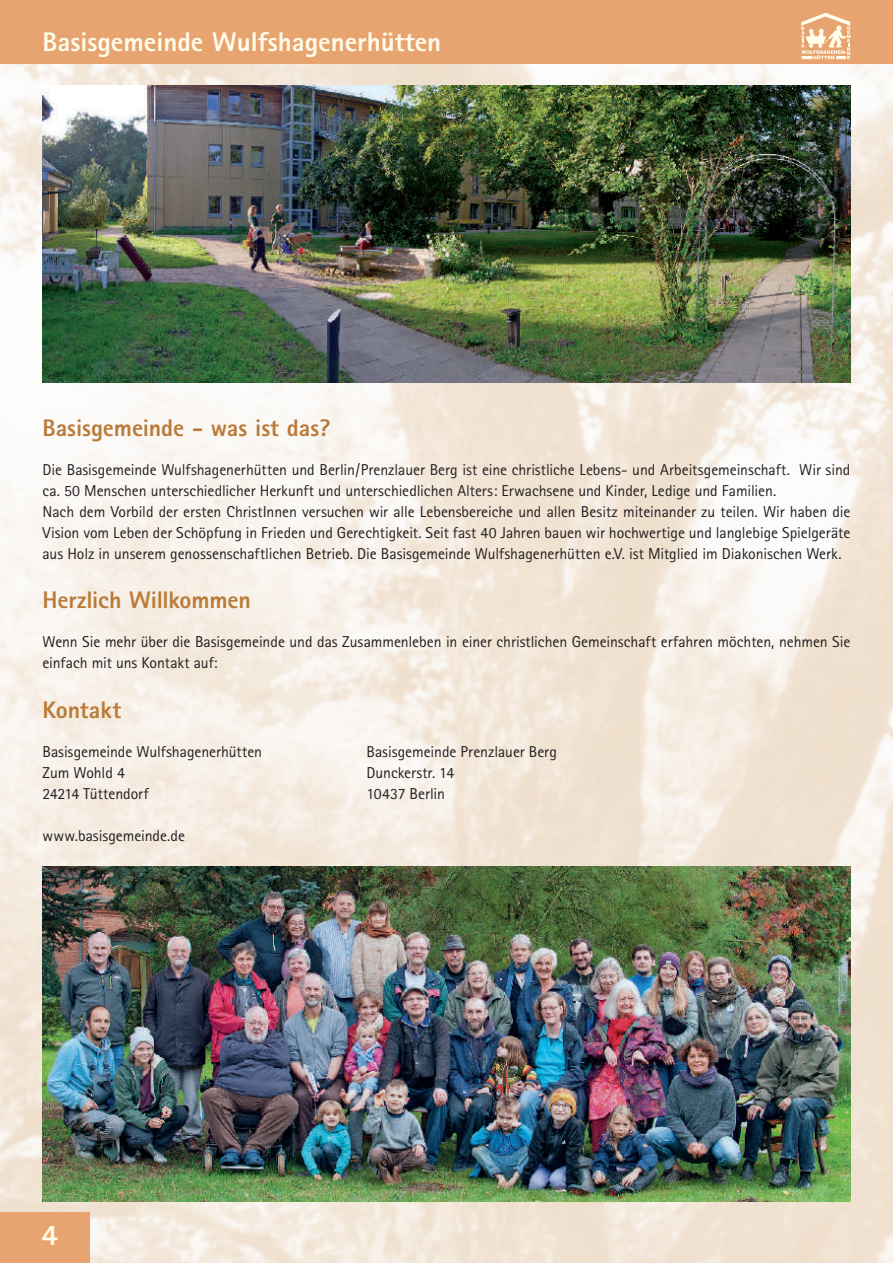
<style>
.page{position:relative;width:893px;height:1263px;background:#fff}
.page>*{position:absolute;margin:0;border:0;box-sizing:border-box;transform-origin:0 0}
.t1{font:800 30px "Rotis Sans Serif";color:#fffde9}
.t2{font:800 27px "Rotis Sans Serif";color:#fffde9}
.t3{font:800 24px "Rotis Sans Serif";letter-spacing:-.005em;color:#ba7b39}
.t4{font:15.75px/21px "Rotis Sans Serif";letter-spacing:-.005em;color:#231f20}
</style>
<div class="page">
<img style="left:0;top:64px;width:893px;height:1199px">
<div style="left:0;top:0;width:893px;height:64px;background:#e7a370"></div>
<svg style="left:801px;top:13px;width:49px;height:46px"></svg>
<div style="left:0;top:1213px;width:90px;height:50px;background:#e7a370"></div>
<img style="left:42px;top:85px;width:808px;height:298px">
<img style="left:42px;top:866px;width:808px;height:335px">
<h2 class="t2" style="left:42px;top:25px;width:400px">Basisgemeinde Wulfshagenerhütten</h2>
<h3 class="t3" style="left:42px;top:412px;width:290px">Basisgemeinde - was ist das?</h3>
<p class="t4" style="left:42px;top:458px;width:809px">Die Basisgemeinde Wulfshagenerhütten und Berlin/Prenzlauer Berg ist eine christliche Lebens- und Arbeitsgemeinschaft. Wir sind ca. 50 Menschen unterschiedlicher Herkunft und unterschiedlichen Alters: Erwachsene und Kinder, Ledige und Familien.<br>Nach dem Vorbild der ersten ChristInnen versuchen wir alle Lebensbereiche und allen Besitz miteinander zu teilen. Wir haben die Vision vom Leben der Schöpfung in Frieden und Gerechtigkeit. Seit fast 40 Jahren bauen wir hochwertige und langlebige Spielgeräte aus Holz in unserem genossenschaftlichen Betrieb. Die Basisgemeinde Wulfshagenerhütten e.V. ist Mitglied im Diakonischen Werk.</p>
<h3 class="t3" style="left:42px;top:585px;width:210px">Herzlich Willkommen</h3>
<p class="t4" style="left:42px;top:631px;width:809px">Wenn Sie mehr über die Basisgemeinde und das Zusammenleben in einer christlichen Gemeinschaft erfahren möchten, nehmen Sie einfach mit uns Kontakt auf:</p>
<h3 class="t3" style="left:42px;top:695px;width:80px">Kontakt</h3>
<p class="t4" style="left:42px;top:741px;width:221px">Basisgemeinde Wulfshagenerhütten</p>
<p class="t4" style="left:366px;top:741px;width:192px">Basisgemeinde Prenzlauer Berg</p>
<p class="t4" style="left:42px;top:762px;width:84px">Zum Wohld 4</p>
<p class="t4" style="left:366px;top:762px;width:89px">Dunckerstr. 14</p>
<p class="t4" style="left:42px;top:783px;width:108px">24214 Tüttendorf</p>
<p class="t4" style="left:366px;top:783px;width:80px">10437 Berlin</p>
<p class="t4" style="left:42px;top:825px;width:144px">www.basisgemeinde.de</p>
<h1 class="t1" style="left:42px;top:1216px;width:18px">4</h1>
</div>
